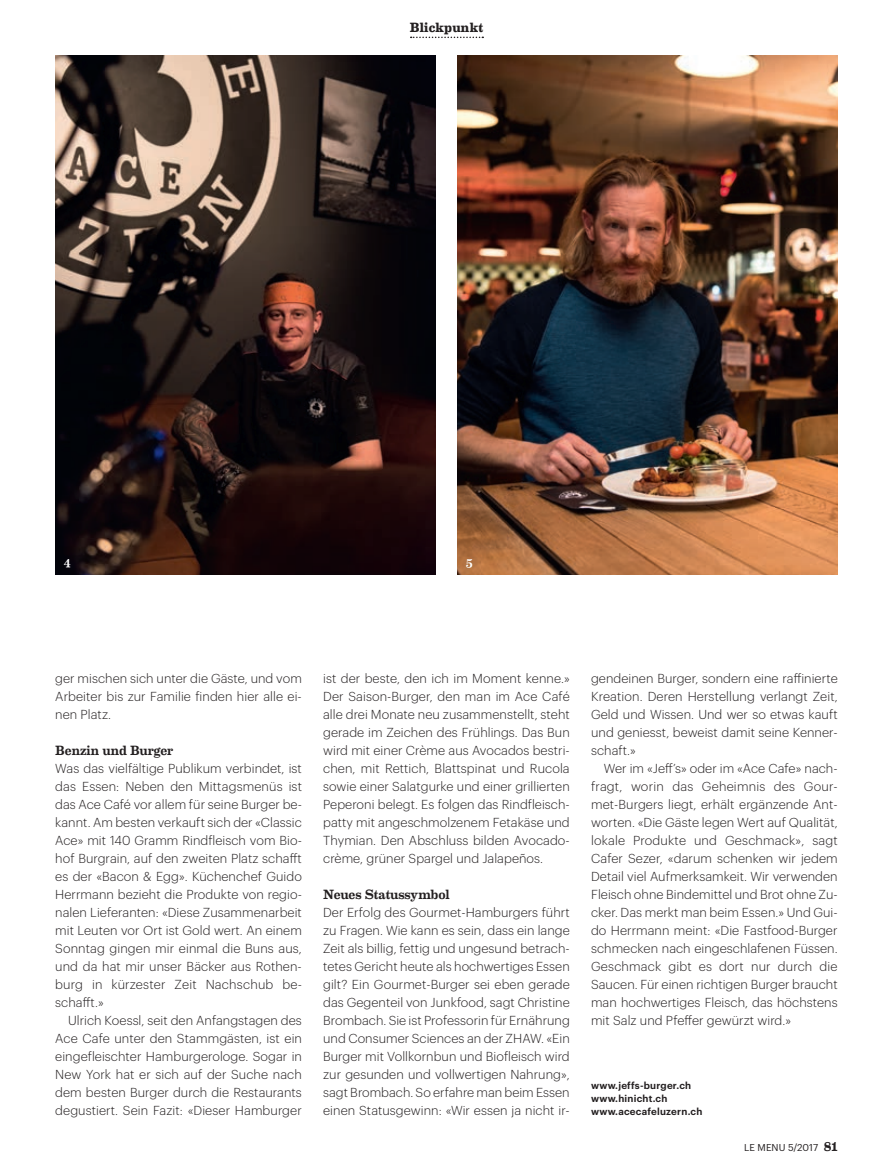
<style>
.page{position:relative;width:893px;height:1170px;background:#fff}
.page>*{position:absolute;margin:0;border:0;box-sizing:border-box;transform-origin:0 0}
.t1{font:500 13.5px "Eames Century Modern";letter-spacing:-.005em;color:#231f20}
.t2{font:700 13.5px "Eames Century Modern";letter-spacing:.015em;color:#231f20}
.t3{font:300 12.75px/18px "Graphik";letter-spacing:.005em;color:#231f20;text-align:justify}
.t4{font:500 12px "Eames Century Modern";color:#fff}
.t5{font:600 9.75px/12.8px "Graphik";letter-spacing:.025em;color:#231f20}
.t6{font:9.75px "Graphik";letter-spacing:.005em;color:#231f20}
.s1{font-family:"Eames Century Modern";font-weight:700;font-size:12.75px}
</style>
<div class="page">
<svg style="left:411px;top:37px;width:72px;height:1px"></svg>
<img style="left:55px;top:55px;width:381px;height:519px">
<img style="left:457px;top:55px;width:381px;height:519px">
<p class="t2" style="left:410px;top:17px;width:75px">Blickpunkt</p>
<p class="t4" style="left:64px;top:553px;width:8px">4</p>
<p class="t4" style="left:466px;top:553px;width:8px">5</p>
<p class="t3" style="left:55px;top:668px;width:248px">ger mischen sich unter die Gäste, und vom Arbeiter bis zur Familie finden hier alle ei&shy;nen Platz.</p>
<p class="t1" style="left:55px;top:740px;width:120px">Benzin und Burger</p>
<p class="t3" style="left:55px;top:758px;width:248px">Was das vielfältige Publikum verbindet, ist das Essen: Neben den Mittagsmenüs ist das Ace Café vor allem für seine Burger be&shy;kannt. Am besten verkauft sich der «Classic Ace» mit 140 Gramm Rindfleisch vom Bio&shy;hof Burgrain, auf den zweiten Platz schafft es der «Bacon &amp; Egg». Küchenchef Guido Herrmann bezieht die Produkte von regio&shy;nalen Lieferanten: «Diese Zusammenarbeit mit Leuten vor Ort ist Gold wert. An einem Sonntag gingen mir einmal die Buns aus, und da hat mir unser Bäcker aus Rothen&shy;burg in kürzester Zeit Nachschub be&shy;schafft.»</p>
<p class="t3" style="left:55px;top:1010px;width:248px;text-indent:13px">Ulrich Koessl, seit den Anfangstagen des Ace Cafe unter den Stammgästen, ist ein eingefleischter Hamburgerologe. Sogar in New York hat er sich auf der Suche nach dem besten Burger durch die Restaurants degustiert. Sein Fazit: «Dieser Hamburger</p>
<p class="t3" style="left:323px;top:668px;width:248px">ist der beste, den ich im Moment kenne.» Der Saison-Burger, den man im Ace Café alle drei Monate neu zusammenstellt, steht gerade im Zeichen des Frühlings. Das Bun wird mit einer Crème aus Avocados bestri&shy;chen, mit Rettich, Blattspinat und Rucola sowie einer Salatgurke und einer grillierten Peperoni belegt. Es folgen das Rindfleisch&shy;patty mit angeschmolzenem Fetakäse und Thymian. Den Abschluss bilden Avocado&shy;crème, grüner Spargel und Jalapeños.</p>
<p class="t1" style="left:323px;top:884px;width:128px">Neues Statussymbol</p>
<p class="t3" style="left:323px;top:902px;width:248px">Der Erfolg des Gourmet-Hamburgers führt zu Fragen. Wie kann es sein, dass ein lange Zeit als billig, fettig und ungesund betrach&shy;tetes Gericht heute als hochwertiges Essen gilt? Ein Gourmet-Burger sei eben gerade das Gegenteil von Junkfood, sagt Christine Brombach. Sie ist Professorin für Ernährung und Consumer Sciences an der ZHAW. «Ein Burger mit Vollkornbun und Biofleisch wird zur gesunden und vollwertigen Nahrung», sagt Brombach. So erfahre man beim Essen einen Statusgewinn: «Wir essen ja nicht ir-</p>
<p class="t3" style="left:591px;top:668px;width:248px">gendeinen Burger, sondern eine raffinierte Kreation. Deren Herstellung verlangt Zeit, Geld und Wissen. Und wer so etwas kauft und geniesst, beweist damit seine Kenner&shy;schaft.»</p>
<p class="t3" style="left:591px;top:758px;width:248px;text-indent:13px">Wer im «Jeff’s» oder im «Ace Cafe» nach&shy;fragt, worin das Geheimnis des Gour&shy;met-Burgers liegt, erhält ergänzende Ant&shy;worten. «Die Gäste legen Wert auf Qualität, lokale Produkte und Geschmack», sagt Cafer Sezer, «darum schenken wir jedem Detail viel Aufmerksamkeit. Wir verwenden Fleisch ohne Bindemittel und Brot ohne Zu&shy;cker. Das merkt man beim Essen.» Und Gui&shy;do Herrmann meint: «Die Fastfood-Burger schmecken nach eingeschlafenen Füssen.<br>Geschmack gibt es dort nur durch die Saucen. Für einen richtigen Burger braucht man hochwertiges Fleisch, das höchstens mit Salz und Pfeffer gewürzt wird.»</p>
<p class="t5" style="left:591px;top:1078px;width:113px">www.jeffs-burger.ch www.hinicht.ch www.acecafeluzern.ch</p>
<p class="t6" style="left:744px;top:1139px;width:95px">LE MENU 5/2017 <span class="s1">81</span></p>
</div>
